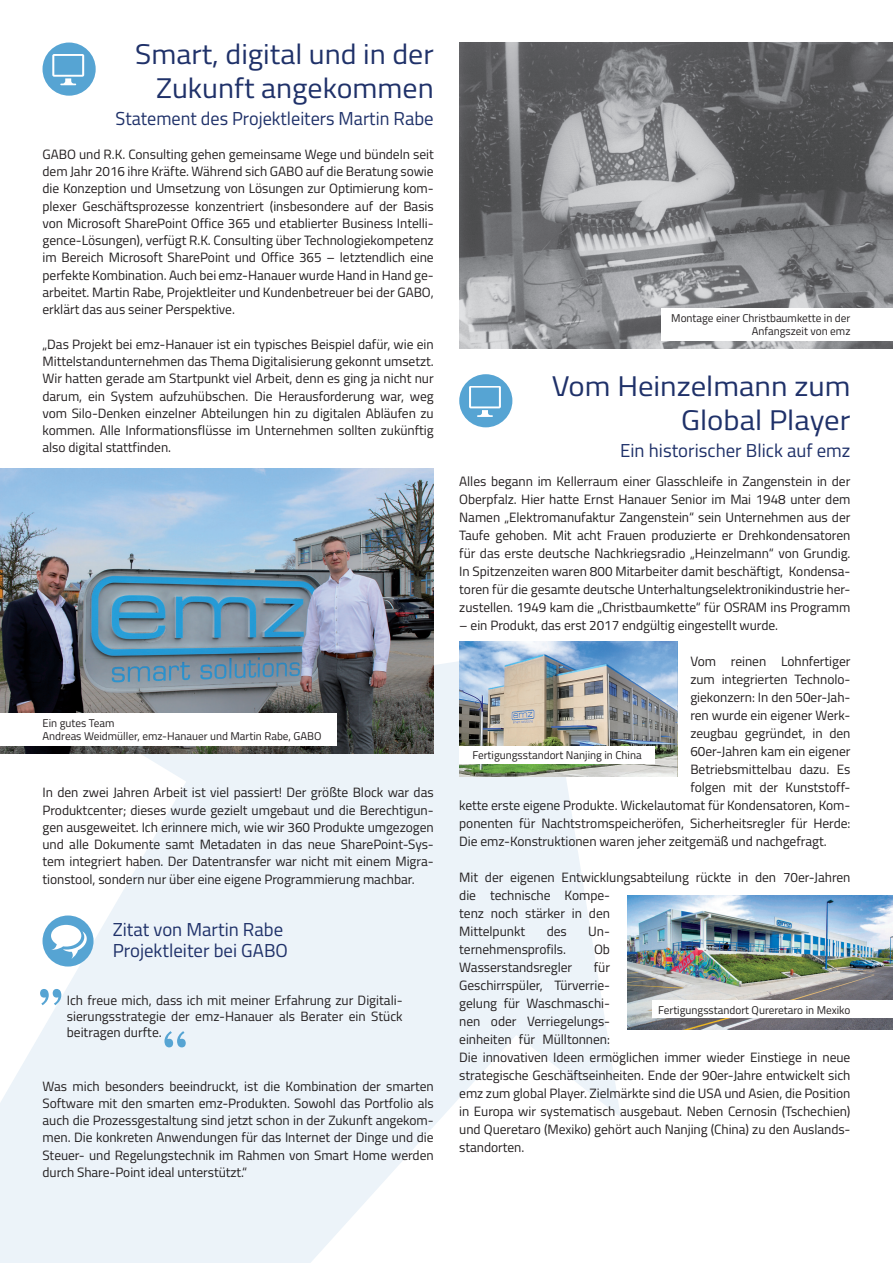
<style>
.page{position:relative;width:893px;height:1263px;background:#fff}
.page>*{position:absolute;margin:0;border:0;box-sizing:border-box;transform-origin:0 0}
.t1{font:700 54px "Copperplate Gothic";color:#56a4d3}
.t2{font:28.5px/34.2px "Titillium";color:#1f3169;text-align:right;scale:1.05 1}
.t3{font:28.5px/34.2px "Titillium";color:#1f3169;text-align:right;scale:1.08 1}
.t4{font:18.75px/21px "Titillium";color:#1f3169}
.t5{font:13.5px/17.2px "Titillium";letter-spacing:-.005em;color:#231f20;text-align:justify}
.t6{font:11.25px/13.5px "Titillium";color:#231f20}
</style>
<div class="page">
<svg style="left:0;top:661px;width:621px;height:602px;fill:#ecf3f9"></svg>
<img style="left:0;top:468px;width:434px;height:285px">
<img style="left:459px;top:642px;width:219px;height:134px">
<img style="left:627px;top:895px;width:266px;height:134px">
<img style="left:459px;top:43px;width:434px;height:306px">
<div style="left:43px;top:43px;width:53px;height:53px;background:#56a4d3;border-radius:50%"></div>
<svg style="left:53px;top:54px;width:31px;height:31px"></svg>
<div style="left:0;top:713px;width:337px;height:32px;background:#fff"></div>
<div style="left:459px;top:374px;width:53px;height:53px;background:#56a4d3;border-radius:50%"></div>
<svg style="left:469px;top:386px;width:32px;height:31px"></svg>
<div style="left:459px;top:746px;width:196px;height:18px;background:#fff"></div>
<div style="left:653px;top:1000px;width:240px;height:18px;background:#fff"></div>
<div style="left:661px;top:308px;width:232px;height:32px;background:#fff"></div>
<div style="left:43px;top:915px;width:51px;height:51px;background:#56a4d3;border-radius:50%"></div>
<svg style="left:51px;top:925px;width:36px;height:34px"></svg>
<h2 class="t2" style="left:135px;top:35px;width:286px">Smart, digital und in der<br>Zukunft angekommen</h2>
<h3 class="t4" style="left:116px;top:107px;width:320px">Statement des Projektleiters Martin Rabe</h3>
<p class="t5" style="left:43px;top:145px;width:393px">GABO und R.K. Consulting gehen gemeinsame Wege und bündeln seit dem Jahr 2016 ihre Kräfte. Während sich GABO auf die Beratung sowie die Konzeption und Umsetzung von Lösungen zur Optimierung kom&shy;plexer Geschäftsprozesse konzentriert (insbesondere auf der Basis von Microsoft SharePoint Office 365 und etablierter Business Intelli&shy;gence-Lösungen), verfügt R.K. Consulting über Technologiekompetenz im Bereich Microsoft SharePoint und Office 365 – letztendlich eine perfekte Kombination. Auch bei emz-Hanauer wurde Hand in Hand ge&shy;arbeitet. Martin Rabe, Projektleiter und Kundenbetreuer bei der GABO, erklärt das aus seiner Perspektive.</p>
<p class="t5" style="left:43px;top:335px;width:393px">„Das Projekt bei emz-Hanauer ist ein typisches Beispiel dafür, wie ein Mittelstandunternehmen das Thema Digitalisierung gekonnt umsetzt.<br>Wir hatten gerade am Startpunkt viel Arbeit, denn es ging ja nicht nur darum, ein System aufzuhübschen. Die Herausforderung war, weg vom Silo-Denken einzelner Abteilungen hin zu digitalen Abläufen zu kommen. Alle Informationsflüsse im Unternehmen sollten zukünftig also digital stattfinden.</p>
<p class="t6" style="left:43px;top:715px;width:281px">Ein gutes Team<br>Andreas Weidmüller, emz-Hanauer und Martin Rabe, GABO</p>
<p class="t5" style="left:43px;top:783px;width:393px">In den zwei Jahren Arbeit ist viel passiert! Der größte Block war das Produktcenter; dieses wurde gezielt umgebaut und die Berechtigun&shy;gen ausgeweitet. Ich erinnere mich, wie wir 360 Produkte umgezogen und alle Dokumente samt Metadaten in das neue SharePoint-Sys&shy;tem integriert haben. Der Datentransfer war nicht mit einem Migra&shy;tionstool, sondern nur über eine eigene Programmierung machbar.</p>
<h3 class="t4" style="left:113px;top:918px;width:177px">Zitat von Martin Rabe<br>Projektleiter bei GABO</h3>
<h1 class="t1" style="left:36px;top:949px;width:31px">„</h1>
<p class="t5" style="left:67px;top:991px;width:337px;line-height:16.2px">Ich freue mich, dass ich mit meiner Erfahrung zur Digitali&shy;sierungsstrategie der emz-Hanauer als Berater ein Stück beitragen durfte.</p>
<h1 class="t1" style="left:161px;top:1020px;width:31px">“</h1>
<p class="t5" style="left:43px;top:1077px;width:393px">Was mich besonders beeindruckt, ist die Kombination der smarten Software mit den smarten emz-Produkten. Sowohl das Portfolio als auch die Prozessgestaltung sind jetzt schon in der Zukunft angekom&shy;men. Die konkreten Anwendungen für das Internet der Dinge und die Steuer- und Regelungstechnik im Rahmen von Smart Home werden durch Share-Point ideal unterstützt.“</p>
<p class="t6" style="left:671px;top:310px;width:181px;text-align:right">Montage einer Christbaumkette in der<br>Anfangszeit von emz</p>
<h2 class="t3" style="left:552px;top:367px;width:278px">Vom Heinzelmann zum<br>Global Player</h2>
<h3 class="t4" style="left:620px;top:439px;width:232px">Ein historischer Blick auf emz</h3>
<p class="t5" style="left:459px;top:472px;width:393px;line-height:18px">Alles begann im Kellerraum einer Glasschleife in Zangenstein in der Oberpfalz. Hier hatte Ernst Hanauer Senior im Mai 1948 unter dem Namen „Elektromanufaktur Zangenstein“ sein Unternehmen aus der Taufe gehoben. Mit acht Frauen produzierte er Drehkondensatoren für das erste deutsche Nachkriegsradio „Heinzelmann“ von Grundig.<br>In Spitzenzeiten waren 800 Mitarbeiter damit beschäftigt, Kondensa&shy;toren für die gesamte deutsche Unterhaltungselektronikindustrie her&shy;zustellen. 1949 kam die „Christbaumkette“ für OSRAM ins Programm</p>
<p class="t5" style="left:459px;top:616px;width:320px">– ein Produkt, das erst 2017 endgültig eingestellt wurde.</p>
<p class="t5" style="left:690px;top:652px;width:162px">Vom reinen Lohnfertiger</p>
<p class="t5" style="left:690px;top:670px;width:162px">zum integrierten Technolo-</p>
<p class="t5" style="left:690px;top:688px;width:162px">giekonzern: In den 50er-Jah-</p>
<p class="t5" style="left:690px;top:706px;width:162px">ren wurde ein eigener Werk-</p>
<p class="t5" style="left:690px;top:724px;width:162px">zeugbau gegründet, in den</p>
<p class="t5" style="left:690px;top:742px;width:162px">60er-Jahren kam ein eigener</p>
<p class="t5" style="left:690px;top:760px;width:162px">Betriebsmittelbau dazu. Es</p>
<p class="t5" style="left:690px;top:778px;width:162px">folgen mit der Kunststoff-</p>
<p class="t5" style="left:459px;top:796px;width:393px">kette erste eigene Produkte. Wickelautomat für Kondensatoren, Kom-</p>
<p class="t5" style="left:459px;top:814px;width:393px">ponenten für Nachtstromspeicheröfen, Sicherheitsregler für Herde:</p>
<p class="t5" style="left:459px;top:832px;width:369px">Die emz-Konstruktionen waren jeher zeitgemäß und nachgefragt.</p>
<p class="t5" style="left:459px;top:868px;width:393px;line-height:18px;text-align:left">Mit der eigenen Entwicklungsabteilung rückte in den 70er-Jahren die technische Kompe-<br>tenz noch stärker in den<br>Mittelpunkt</p>
<p class="t6" style="left:472px;top:748px;width:171px">Fertigungsstandort Nanjing in China</p>
<p class="t5" style="left:547px;top:922px;width:22px">des</p>
<p class="t5" style="left:588px;top:922px;width:23px">Un-</p>
<p class="t5" style="left:459px;top:940px;width:108px">ternehmensprofils.</p>
<p class="t5" style="left:594px;top:940px;width:17px">Ob</p>
<p class="t5" style="left:459px;top:958px;width:114px">Wasserstandsregler</p>
<p class="t5" style="left:459px;top:958px;width:393px;line-height:18px;text-align:left;text-indent:135px">für<br>Geschirrspüler, Türverrie-<br>gelung für Waschmaschi-<br>nen oder Verriegelungs-<br>einheiten für Mülltonnen:<br>Die innovativen Ideen ermöglichen immer wieder Einstiege in neue strategische Geschäftseinheiten. Ende der 90er-Jahre entwickelt sich emz zum global Player. Zielmärkte sind die USA und Asien, die Position in Europa wir systematisch ausgebaut. Neben Cernosin (Tschechien) und Queretaro (Mexiko) gehört auch Nanjing (China) zu den Auslands&shy;standorten.</p>
<p class="t6" style="left:658px;top:1002px;width:194px">Fertigungsstandort Qureretaro in Mexiko</p>
</div>
